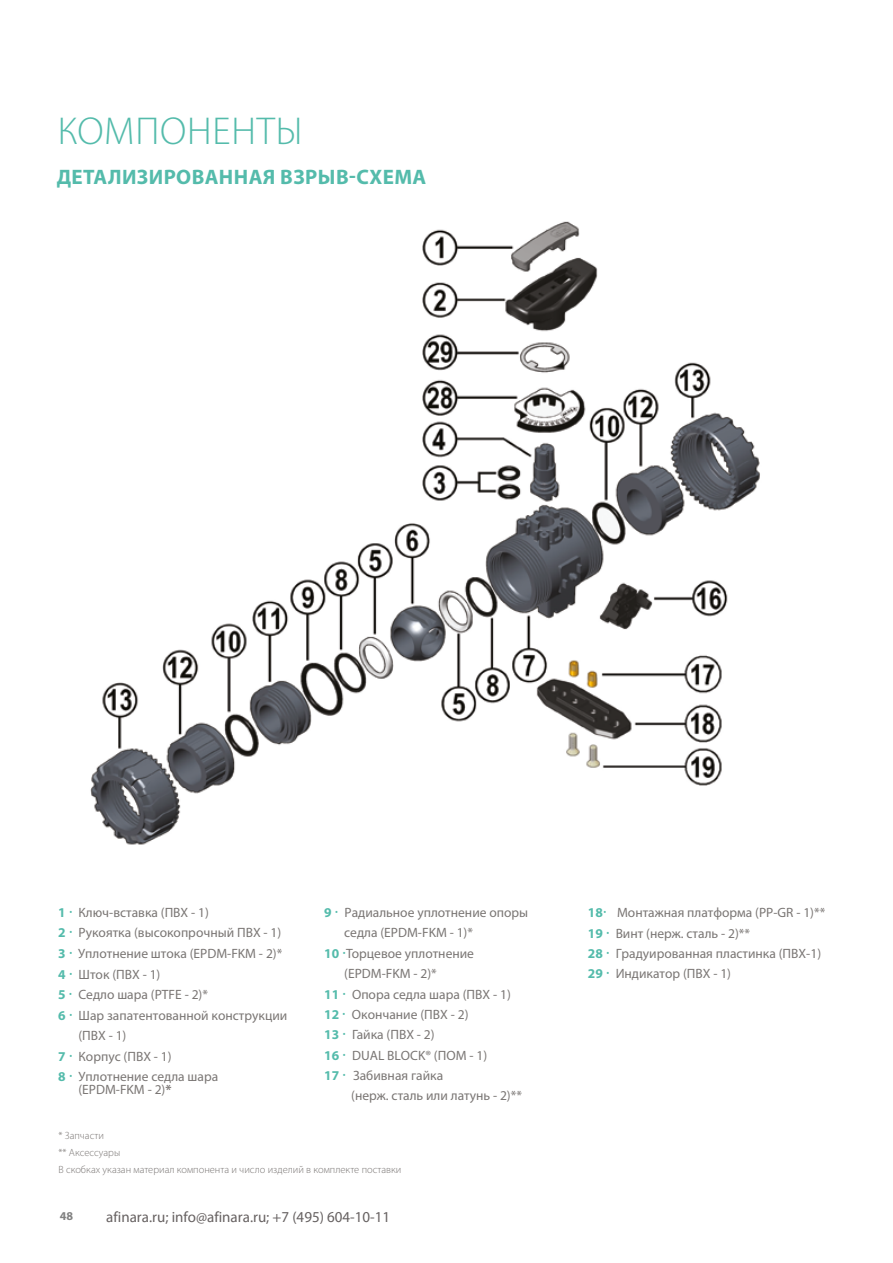
<style>
.page{position:relative;width:893px;height:1263px;background:#fff}
.page>*{position:absolute;margin:0;border:0;box-sizing:border-box;transform-origin:0 0}
.t1{font:300 39px "Myriad Pro";letter-spacing:.02em;color:#54bbab}
.t2{font:700 21px "Myriad Pro";letter-spacing:.02em;color:#54bbab}
.t3{font:15px "Myriad Pro";color:#666161}
.t4{font:13.5px/20.4px "Myriad Pro";color:#7a7674}
.t5{font:700 12px "Myriad Pro";color:#818181}
.t6{font:300 10.5px/16.8px "Myriad Pro";color:#7a7674}
.s1{font-weight:700;color:#54bbab}
.s2{font-weight:700}
</style>
<div class="page">
<img style="left:90px;top:221px;width:670px;height:624px">
<h1 class="t1" style="left:58px;top:108px;width:246px">КОМПОНЕНТЫ</h1>
<h2 class="t2" style="left:57px;top:163px;width:371px">ДЕТАЛИЗИРОВАННАЯ ВЗРЫВ-СХЕМА</h2>
<p class="t4" style="left:324px;top:902px;width:205px"><span class="s1">9</span> Радиальное уплотнение опоры</p>
<p class="t4" style="left:344px;top:922px;width:130px">седла (EPDM-FKM - 1)*</p>
<p class="t4" style="left:324px;top:943px;width:151px"><span class="s1">10</span> Торцевое уплотнение</p>
<p class="t4" style="left:344px;top:963px;width:94px">(EPDM-FKM - 2)*</p>
<p class="t4" style="left:324px;top:984px;width:188px"><span class="s1">11</span> Опора седла шара (ПВХ - 1)</p>
<p class="t4" style="left:324px;top:1004px;width:146px"><span class="s1">12</span> Окончание (ПВХ - 2)</p>
<p class="t4" style="left:324px;top:1024px;width:112px"><span class="s1">13</span> Гайка (ПВХ - 2)</p>
<p class="t4" style="left:324px;top:1045px;width:164px"><span class="s1">16</span> DUAL BLOCK® (ПОМ - 1)</p>
<p class="t4" style="left:324px;top:1065px;width:120px"><span class="s1">17</span> Забивная гайка</p>
<p class="t4" style="left:351px;top:1085px;width:172px">(нерж. сталь или латунь - 2)**</p>
<p class="t4" style="left:58px;top:902px;width:152px"><span class="s1">1</span> Ключ-вставка (ПВХ - 1)</p>
<p class="t4" style="left:58px;top:922px;width:225px"><span class="s1">2</span> Рукоятка (высокопрочный ПВХ - 1)</p>
<p class="t4" style="left:58px;top:943px;width:226px"><span class="s1">3</span> Уплотнение штока (EPDM-FKM - 2)*</p>
<p class="t4" style="left:58px;top:964px;width:104px"><span class="s1">4</span> Шток (ПВХ - 1)</p>
<p class="t4" style="left:58px;top:984px;width:151px"><span class="s1">5</span> Седло шара (PTFE - 2)*</p>
<p class="t4" style="left:58px;top:1005px;width:231px"><span class="s1">6</span> Шар запатентованной конструкции</p>
<p class="t4" style="left:78px;top:1025px;width:50px">(ПВХ - 1)</p>
<p class="t4" style="left:58px;top:1046px;width:115px"><span class="s1">7</span> Корпус (ПВХ - 1)</p>
<p class="t4" style="left:58px;top:1066px;width:161px"><span class="s1">8</span> Уплотнение седла шара</p>
<p class="t4" style="left:78px;top:1079px;width:95px">(EPDM-FKM - 2)<span class="s2">*</span></p>
<p class="t6" style="left:58px;top:1127px;width:344px">* Запчасти<br>** Аксессуары<br>В скобках указан материал компонента и число изделий в комплекте поставки</p>
<p class="t5" style="left:60px;top:1208px;width:15px">48</p>
<p class="t3" style="left:106px;top:1207px;width:285px">afinara.ru; info@afinara.ru; +7 (495) 604-10-11</p>
<p class="t4" style="left:588px;top:902px;width:239px"><span class="s1">18</span> Монтажная платформа (PP-GR - 1)**<br><span class="s1">19</span> Винт (нерж. сталь - 2)**<br><span class="s1">28</span> Градуированная пластинка (ПВХ-1)<br><span class="s1">29</span> Индикатор (ПВХ - 1)</p>
</div>
